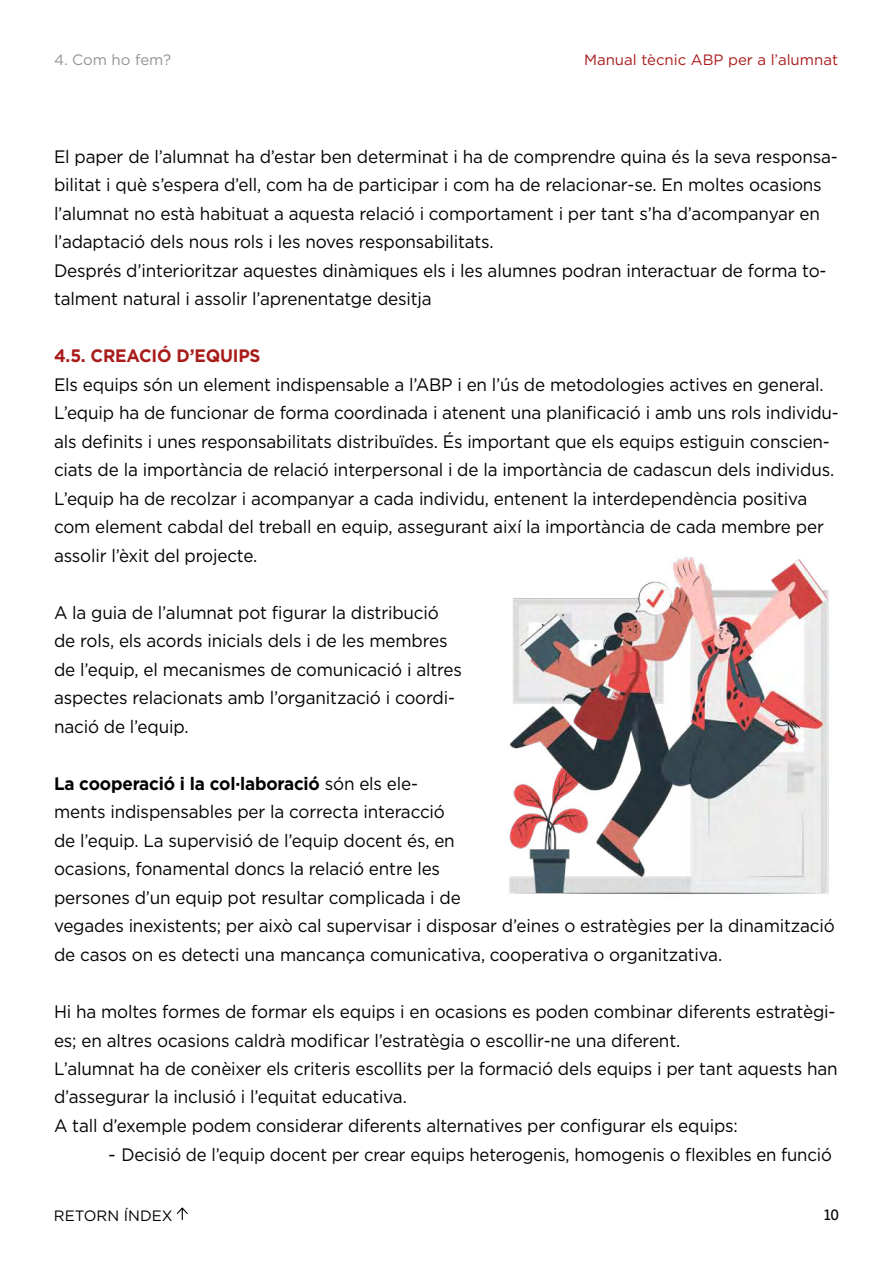
<style>
.page{position:relative;width:893px;height:1263px;background:#fff}
.page>*{position:absolute;margin:0;border:0;box-sizing:border-box;transform-origin:0 0}
.t1{font:18px/28.5px "Gotham";letter-spacing:-.01em;color:#000;scale:.95 1}
.t2{font:18px "Gotham";letter-spacing:-.01em;color:#000;scale:1.05 1}
.t3{font:700 18px "Gotham";letter-spacing:-.01em;color:#a81c1a;scale:.95 1}
.t4{font:15px "Gotham";color:#a81c1a}
.t5{font:15px "Gotham";color:#000}
.t6{font:15px "Gotham";color:#939393}
.t7{font:600 15px "Barna";color:#000}
.s1{font-weight:700}
</style>
<div class="page">
<svg style="left:176px;top:1207px;width:12px;height:13px"></svg>
<img style="left:508px;top:557px;width:321px;height:337px">
<p class="t6" style="left:54px;top:50px;width:119px">4. Com ho fem?</p>
<p class="t4" style="left:584px;top:50px;width:256px">Manual tècnic ABP per a l’alumnat</p>
<p class="t1" style="left:54px;top:142px;width:827px">El paper de l’alumnat ha d’estar ben determinat i ha de comprendre quina és la seva responsa&shy;bilitat i què s’espera d’ell, com ha de participar i com ha de relacionar-se. En moltes ocasions l’alumnat no està habituat a aquesta relació i comportament i per tant s’ha d’acompanyar en l’adaptació dels nous rols i les noves responsabilitats.<br>Després d’interioritzar aquestes dinàmiques els i les alumnes podran interactuar de forma to&shy;talment natural i assolir l’aprenentatge desitja</p>
<p class="t3" style="left:54px;top:344px;width:219px">4.5. CREACIÓ D’EQUIPS</p>
<p class="t1" style="left:54px;top:370px;width:828px">Els equips són un element indispensable a l’ABP i en l’ús de metodologies actives en general.<br>L’equip ha de funcionar de forma coordinada i atenent una planificació i amb uns rols individu&shy;als definits i unes responsabilitats distribuïdes. És important que els equips estiguin conscien&shy;ciats de la importància de relació interpersonal i de la importància de cadascun dels individus.<br>L’equip ha de recolzar i acompanyar a cada individu, entenent la interdependència positiva com element cabdal del treball en equip, assegurant així la importància de cada membre per assolir l’èxit del projecte.</p>
<p class="t1" style="left:54px;top:598px;width:431px">A la guia de l’alumnat pot figurar la distribució de rols, els acords inicials dels i de les membres de l’equip, el mecanismes de comunicació i altres aspectes relacionats amb l’organització i coordi&shy;nació de l’equip.</p>
<p class="t1" style="left:54px;top:769px;width:823px"><span class="s1">La cooperació i la col·laboració</span> són els ele-<br>ments indispensables per la correcta interacció<br>de l’equip. La supervisió de l’equip docent és, en<br>ocasions, fonamental doncs la relació entre les<br>persones d’un equip pot resultar complicada i de<br>vegades inexistents; per això cal supervisar i disposar d’eines o estratègies per la dinamització de casos on es detecti una mancança comunicativa, cooperativa o organitzativa.</p>
<p class="t1" style="left:54px;top:997px;width:826px">Hi ha moltes formes de formar els equips i en ocasions es poden combinar diferents estratègi&shy;es; en altres ocasions caldrà modificar l’estratègia o escollir-ne una diferent.<br>L’alumnat ha de conèixer els criteris escollits per la formació dels equips i per tant aquests han d’assegurar la inclusió i l’equitat educativa.<br>A tall d’exemple podem considerar diferents alternatives per configurar els equips:</p>
<p class="t2" style="left:108px;top:1142px;width:691px">- Decisió de l’equip docent per crear equips heterogenis, homogenis o flexibles en funció</p>
<p class="t5" style="left:54px;top:1206px;width:120px">RETORN ÍNDEX</p>
<p class="t7" style="left:824px;top:1206px;width:16px">10</p>
</div>
